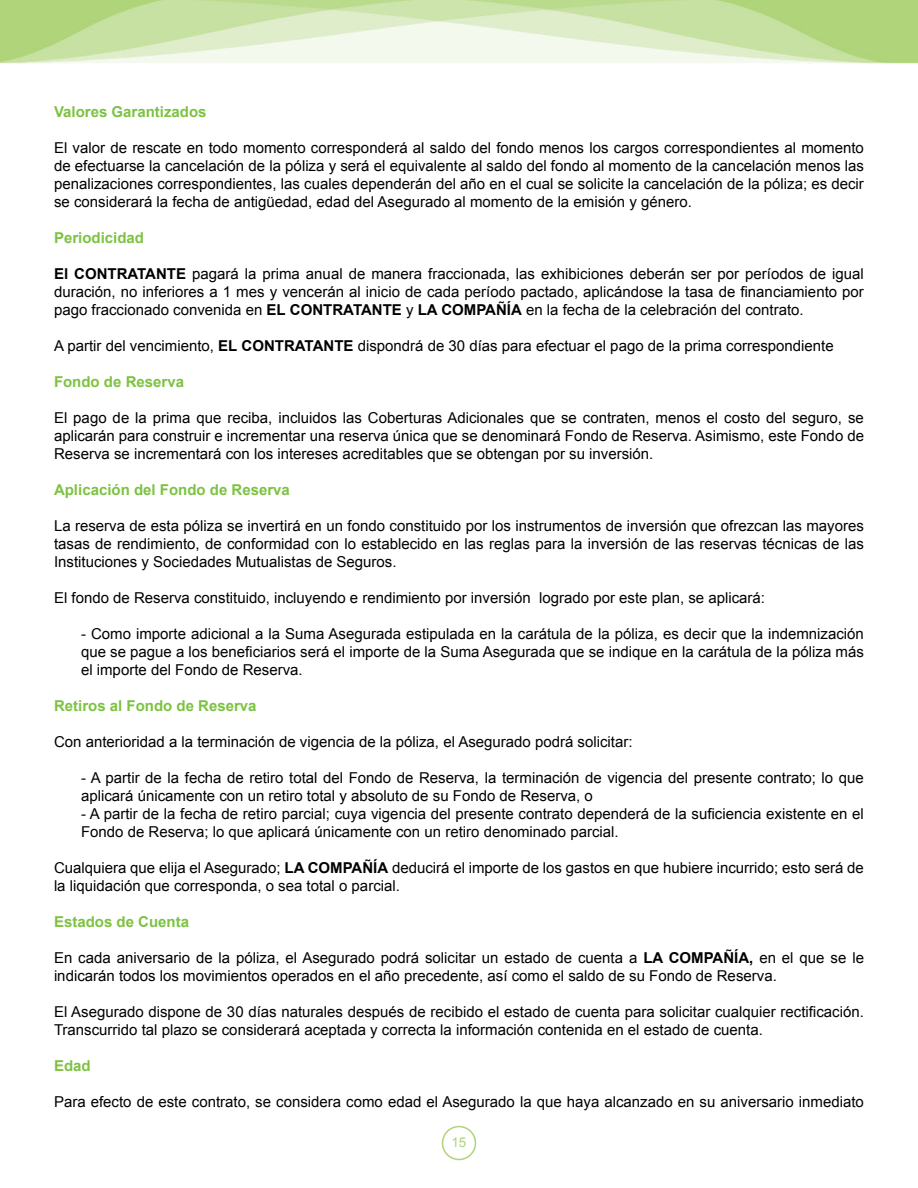
<style>
.page{position:relative;width:918px;height:1188px;background:#fff}
.page>*{position:absolute;margin:0;border:0;box-sizing:border-box;transform-origin:0 0}
.t1{font:15px/18px "Arial";color:#000;text-align:justify}
.t2{font:700 15px "Arial";color:#7dc242}
.t3{font:13.5px "Arial";color:#aed479}
.s1{font-weight:700}
</style>
<div class="page">
<img style="left:0;top:0;width:918px;height:64px">
<div style="left:442px;top:1126px;width:34px;height:34px;border:2px solid #aed479;border-radius:50%"></div>
<p class="t2" style="left:54px;top:102px;width:154px">Valores Garantizados</p>
<p class="t1" style="left:54px;top:139px;width:812px">El valor de rescate en todo momento corresponderá al saldo del fondo menos los cargos correspondientes al momento de efectuarse la cancelación de la póliza y será el equivalente al saldo del fondo al momento de la cancelación menos las penalizaciones correspondientes, las cuales dependerán del año en el cual se solicite la cancelación de la póliza; es decir se considerará la fecha de antigüedad, edad del Asegurado al momento de la emisión y género.</p>
<p class="t2" style="left:54px;top:228px;width:92px">Periodicidad</p>
<p class="t1" style="left:54px;top:265px;width:811px"><span class="s1">El CONTRATANTE</span> pagará la prima anual de manera fraccionada, las exhibiciones deberán ser por períodos de igual duración, no inferiores a 1 mes y vencerán al inicio de cada período pactado, aplicándose la tasa de financiamiento por pago fraccionado convenida en <span class="s1">EL CONTRATANTE</span> y <span class="s1">LA COMPAÑÍA</span> en la fecha de la celebración del contrato.</p>
<p class="t1" style="left:54px;top:337px;width:781px">A partir del vencimiento, <span class="s1">EL CONTRATANTE</span> dispondrá de 30 días para efectuar el pago de la prima correspondiente</p>
<p class="t2" style="left:54px;top:372px;width:132px">Fondo de Reserva</p>
<p class="t1" style="left:54px;top:409px;width:812px">El pago de la prima que reciba, incluidos las Coberturas Adicionales que se contraten, menos el costo del seguro, se aplicarán para construir e incrementar una reserva única que se denominará Fondo de Reserva. Asimismo, este Fondo de Reserva se incrementará con los intereses acreditables que se obtengan por su inversión.</p>
<p class="t2" style="left:54px;top:480px;width:237px">Aplicación del Fondo de Reserva</p>
<p class="t1" style="left:54px;top:517px;width:811px">La reserva de esta póliza se invertirá en un fondo constituido por los instrumentos de inversión que ofrezcan las mayores tasas de rendimiento, de conformidad con lo establecido en las reglas para la inversión de las reservas técnicas de las Instituciones y Sociedades Mutualistas de Seguros.</p>
<p class="t1" style="left:54px;top:589px;width:713px">El fondo de Reserva constituido, incluyendo e rendimiento por inversión logrado por este plan, se aplicará:</p>
<p class="t1" style="left:81px;top:625px;width:784px">- Como importe adicional a la Suma Asegurada estipulada en la carátula de la póliza, es decir que la indemnización que se pague a los beneficiarios será el importe de la Suma Asegurada que se indique en la carátula de la póliza más el importe del Fondo de Reserva.</p>
<p class="t2" style="left:54px;top:696px;width:204px">Retiros al Fondo de Reserva</p>
<p class="t1" style="left:54px;top:733px;width:580px">Con anterioridad a la terminación de vigencia de la póliza, el Asegurado podrá solicitar:</p>
<p class="t1" style="left:81px;top:769px;width:784px">- A partir de la fecha de retiro total del Fondo de Reserva, la terminación de vigencia del presente contrato; lo que aplicará únicamente con un retiro total y absoluto de su Fondo de Reserva, o</p>
<p class="t1" style="left:81px;top:805px;width:784px">- A partir de la fecha de retiro parcial; cuya vigencia del presente contrato dependerá de la suficiencia existente en el<br>Fondo de Reserva; lo que aplicará únicamente con un retiro denominado parcial.</p>
<p class="t1" style="left:54px;top:859px;width:811px">Cualquiera que elija el Asegurado; <span class="s1">LA COMPAÑÍA</span> deducirá el importe de los gastos en que hubiere incurrido; esto será de la liquidación que corresponda, o sea total o parcial.</p>
<p class="t2" style="left:54px;top:912px;width:137px">Estados de Cuenta</p>
<p class="t1" style="left:54px;top:949px;width:812px">En cada aniversario de la póliza, el Asegurado podrá solicitar un estado de cuenta a <span class="s1">LA COMPAÑÍA,</span> en el que se le indicarán todos los movimientos operados en el año precedente, así como el saldo de su Fondo de Reserva.</p>
<p class="t1" style="left:54px;top:1003px;width:811px">El Asegurado dispone de 30 días naturales después de recibido el estado de cuenta para solicitar cualquier rectificación.<br>Transcurrido tal plazo se considerará aceptada y correcta la información contenida en el estado de cuenta.</p>
<p class="t2" style="left:54px;top:1056px;width:38px">Edad</p>
<p class="t1" style="left:54px;top:1093px;width:811px">Para efecto de este contrato, se considera como edad el Asegurado la que haya alcanzado en su aniversario inmediato</p>
<p class="t3" style="left:451px;top:1134px;width:17px">15</p>
</div>
